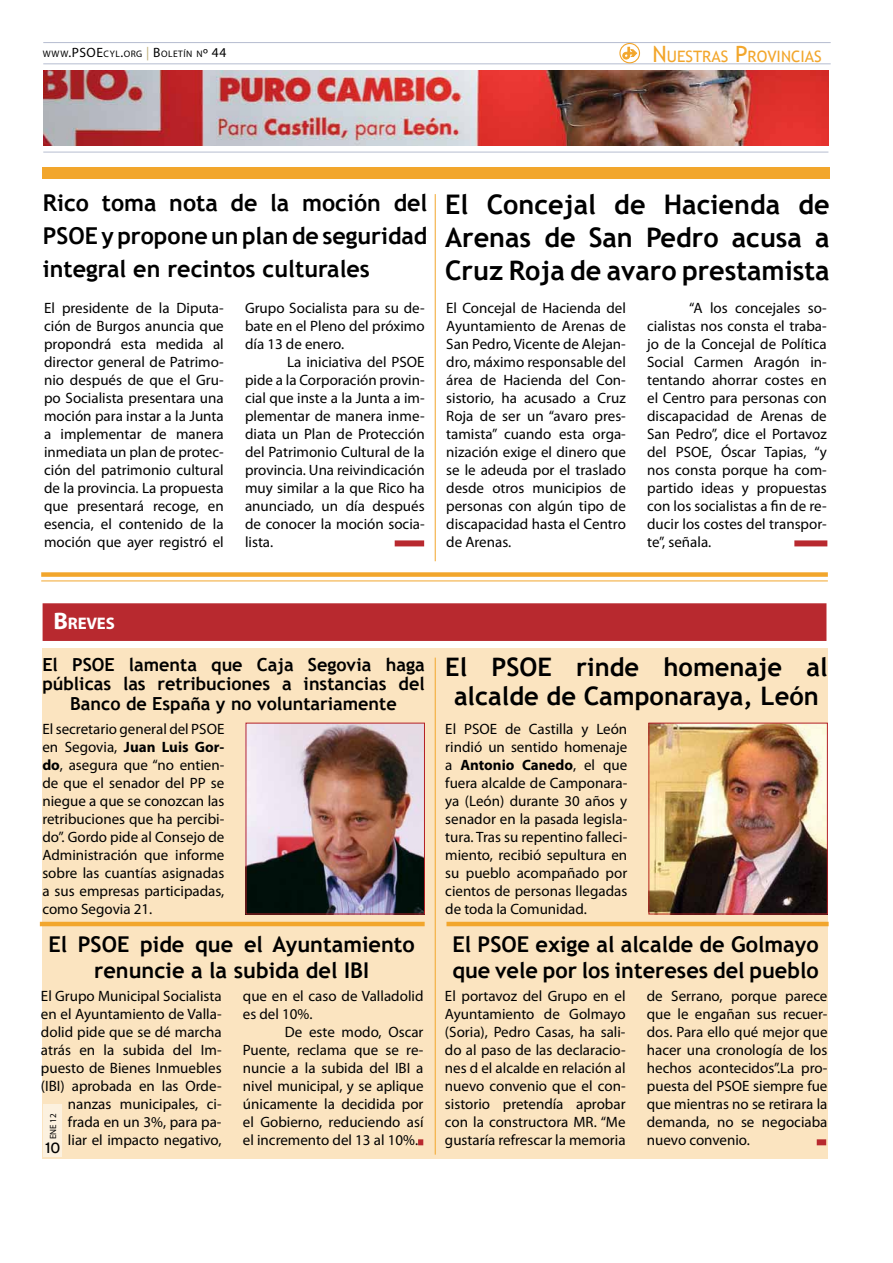
<style>
.page{position:relative;width:893px;height:1263px;background:#fff}
.page>*{position:absolute;margin:0;border:0;box-sizing:border-box;transform-origin:0 0}
.t1{font:700 27px/33px "Trebuchet MS";color:#000;text-align:justify}
.t2{font:700 25.5px/28.5px "Trebuchet MS";color:#000;text-align:center}
.t3{font:700 23.25px/33px "Trebuchet MS";color:#000;text-align:justify}
.t4{font:700 21.75px/25.5px "Trebuchet MS";color:#000;text-align:center}
.t5{font:700 18px/19.5px "Trebuchet MS";color:#000;text-align:center}
.t6{font:700 16.8px "Myriad Pro";letter-spacing:-.01em;color:#fff}
.t7{font:15.75px "Trebuchet MS";color:#f2a62c}
.t8{font:15px/18px "Myriad Pro";color:#000;text-align:justify}
.t9{font:15px "Interstate";color:#000}
.t10{font:9.45px "Myriad Pro";letter-spacing:.055em;color:#000}
.t11{font:9px "Myriad Pro";color:#000}
.s1{font-size:13.5px}
.s2{font-size:13.5px;color:#beae78}
.s3{font-size:22.5px}
.s4{font-size:24px}
.s5{font-weight:700}
</style>
<div class="page">
<div style="left:42px;top:648px;width:786px;height:510px;background:#fbe4c0"></div>
<hr style="left:43px;top:152px;width:785px;height:1px;background:#b6bdd0">
<hr style="left:43px;top:63px;width:788px;height:1px;background:#b6bdd0">
<hr style="left:43px;top:42px;width:788px;height:1px;background:#b6bdd0">
<img style="left:43px;top:70px;width:785px;height:75px">
<div style="left:43px;top:167px;width:787px;height:12px;background:#f2a62c"></div>
<svg style="left:619px;top:43px;width:21px;height:20px"></svg>
<svg style="left:622px;top:47px;width:15px;height:12px"></svg>
<div style="left:44px;top:1104px;width:18px;height:53px;background:#fcf1df"></div>
<div style="left:41px;top:572px;width:787px;height:5px;background:#f2a62c"></div>
<hr style="left:41px;top:580px;width:787px;height:1px;background:#f2a62c">
<div style="left:794px;top:540px;width:33px;height:6px;background:#b8292f"></div>
<img style="left:246px;top:725px;width:178px;height:190px">
<svg style="left:418px;top:1139px;width:5px;height:6px"></svg>
<div style="left:395px;top:540px;width:29px;height:6px;background:#b8292f"></div>
<div style="left:43px;top:603px;width:783px;height:38px;background:#b8292f;border:2px solid #b8292f"></div>
<hr style="left:435px;top:658px;width:1px;height:496px;background:#f2a62c">
<hr style="left:40px;top:922px;width:385px;height:4px;background:#f2a62c">
<hr style="left:446px;top:922px;width:383px;height:4px;background:#f2a62c">
<img style="left:649px;top:725px;width:178px;height:190px">
<div style="left:649px;top:723px;width:179px;height:191px;border:1px solid #b42025"></div>
<div style="left:817px;top:1139px;width:9px;height:6px;background:#b8292f"></div>
<hr style="left:435px;top:194px;width:1px;height:367px;background:#f2a62c">
<p class="t10" style="left:43px;top:48px;width:185px">WWW<span class="s1">.PSOE</span>CYL<span class="s1">.</span>ORG <span class="s2">|</span> <span class="s1">B</span>OLETÍN N<span class="s1">º 44</span></p>
<p class="t7" style="left:652px;top:48px;width:171px"><span class="s3">N</span> UESTRAS <span class="s3">P</span>ROVINCIAS</p>
<h3 class="t3" style="left:43px;top:186px;width:386px">Rico toma nota de la moción del PSOE y propone un plan de seguridad integral en recintos culturales</h3>
<p class="t8" style="left:44px;top:299px;width:181px">El presidente de la Diputa&shy;ción de Burgos anuncia que propondrá esta medida al director general de Patrimo&shy;nio después de que el Gru&shy;po Socialista presentara una moción para instar a la Junta a implementar de manera inmediata un plan de protec&shy;ción del patrimonio cultural de la provincia. La propuesta que presentará recoge, en esencia, el contenido de la moción que ayer registró el</p>
<p class="t8" style="left:245px;top:299px;width:181px">Grupo Socialista para su de&shy;bate en el Pleno del próximo día 13 de enero.</p>
<p class="t8" style="left:245px;top:353px;width:181px;text-indent:42px">La iniciativa del PSOE pide a la Corporación provin&shy;cial que inste a la Junta a im&shy;plementar de manera inme&shy;diata un Plan de Protección del Patrimonio Cultural de la provincia. Una reivindicación muy similar a la que Rico ha anunciado, un día después de conocer la moción socia&shy;lista.</p>
<h1 class="t1" style="left:445px;top:188px;width:386px">El Concejal de Hacienda de Arenas de San Pedro acusa a Cruz Roja de avaro prestamista</h1>
<p class="t8" style="left:446px;top:299px;width:181px">El Concejal de Hacienda del Ayuntamiento de Arenas de San Pedro, Vicente de Alejan&shy;dro, máximo responsable del área de Hacienda del Con&shy;sistorio, ha acusado a Cruz Roja de ser un “avaro pres&shy;tamista” cuando esta orga&shy;nización exige el dinero que se le adeuda por el traslado desde otros municipios de personas con algún tipo de discapacidad hasta el Centro de Arenas.</p>
<p class="t8" style="left:647px;top:299px;width:181px;text-indent:42px">“A los concejales so&shy;cialistas nos consta el traba&shy;jo de la Concejal de Política Social Carmen Aragón in&shy;tentando ahorrar costes en el Centro para personas con discapacidad de Arenas de San Pedro”, dice el Portavoz del PSOE, Óscar Tapias, “y nos consta porque ha com&shy;partido ideas y propuestas con los socialistas a fin de re&shy;ducir los costes del transpor&shy;te”, señala.</p>
<p class="t6" style="left:53px;top:613px;width:63px"><span class="s4">B</span>REVES</p>
<p class="t5" style="left:42px;top:655px;width:384px">El PSOE lamenta que Caja Segovia haga públicas las retribuciones a instancias del<br>Banco de España y no voluntariamente</p>
<p class="t8" style="left:42px;top:720px;width:184px">El secretario general del PSOE en Segovia, <span class="s5">Juan Luis Gor&shy;do</span>, asegura que “no entien&shy;de que el senador del PP se niegue a que se conozcan las retribuciones que ha percibi&shy;do”. Gordo pide al Consejo de Administración que informe sobre las cuantías asignadas a sus empresas participadas, como Segovia 21.</p>
<h3 class="t4" style="left:48px;top:932px;width:368px">El PSOE pide que el Ayuntamiento renuncie a la subida del IBI</h3>
<p class="t8" style="left:41px;top:987px;width:182px;text-align:right">El Grupo Municipal Socialista en el Ayuntamiento de Valla&shy;dolid pide que se dé marcha atrás en la subida del Im&shy;puesto de Bienes Inmuebles (IBI) aprobada en las Orde&shy;nanzas municipales, ci&shy;frada en un 3%, para pa-<br>liar el impacto negativo,</p>
<p class="t8" style="left:243px;top:987px;width:182px">que en el caso de Valladolid es del 10%.</p>
<p class="t8" style="left:243px;top:1023px;width:182px;text-indent:42px">De este modo, Oscar Puente, reclama que se re&shy;nuncie a la subida del IBI a nivel municipal, y se aplique únicamente la decidida por el Gobierno, reduciendo así el incremento del 13 al 10%.</p>
<p class="t11" style="left:48px;top:1139px;width:27px;rotate:-90deg">ENE 12</p>
<p class="t9" style="left:46px;top:1139px;width:17px">10</p>
<h2 class="t2" style="left:445px;top:653px;width:384px">El PSOE rinde homenaje al alcalde de Camponaraya, León</h2>
<p class="t8" style="left:445px;top:720px;width:184px">El PSOE de Castilla y León rindió un sentido homenaje a <span class="s5">Antonio Canedo</span>, el que fuera alcalde de Camponara&shy;ya (León) durante 30 años y senador en la pasada legisla&shy;tura. Tras su repentino falleci&shy;miento, recibió sepultura en su pueblo acompañado por cientos de personas llegadas de toda la Comunidad.</p>
<h3 class="t4" style="left:452px;top:932px;width:368px;text-align:left">El PSOE exige al alcalde de Golmayo que vele por los intereses del pueblo</h3>
<p class="t8" style="left:445px;top:987px;width:182px">El portavoz del Grupo en el Ayuntamiento de Golmayo (Soria), Pedro Casas, ha sali&shy;do al paso de las declaracio&shy;nes d el alcalde en relación al nuevo convenio que el con&shy;sistorio pretendía aprobar con la constructora MR. “Me gustaría refrescar la memoria</p>
<p class="t8" style="left:647px;top:987px;width:182px">de Serrano, porque parece que le engañan sus recuer&shy;dos. Para ello qué mejor que hacer una cronología de los hechos acontecidos”.La pro&shy;puesta del PSOE siempre fue que mientras no se retirara la demanda, no se negociaba nuevo convenio.</p>
</div>
